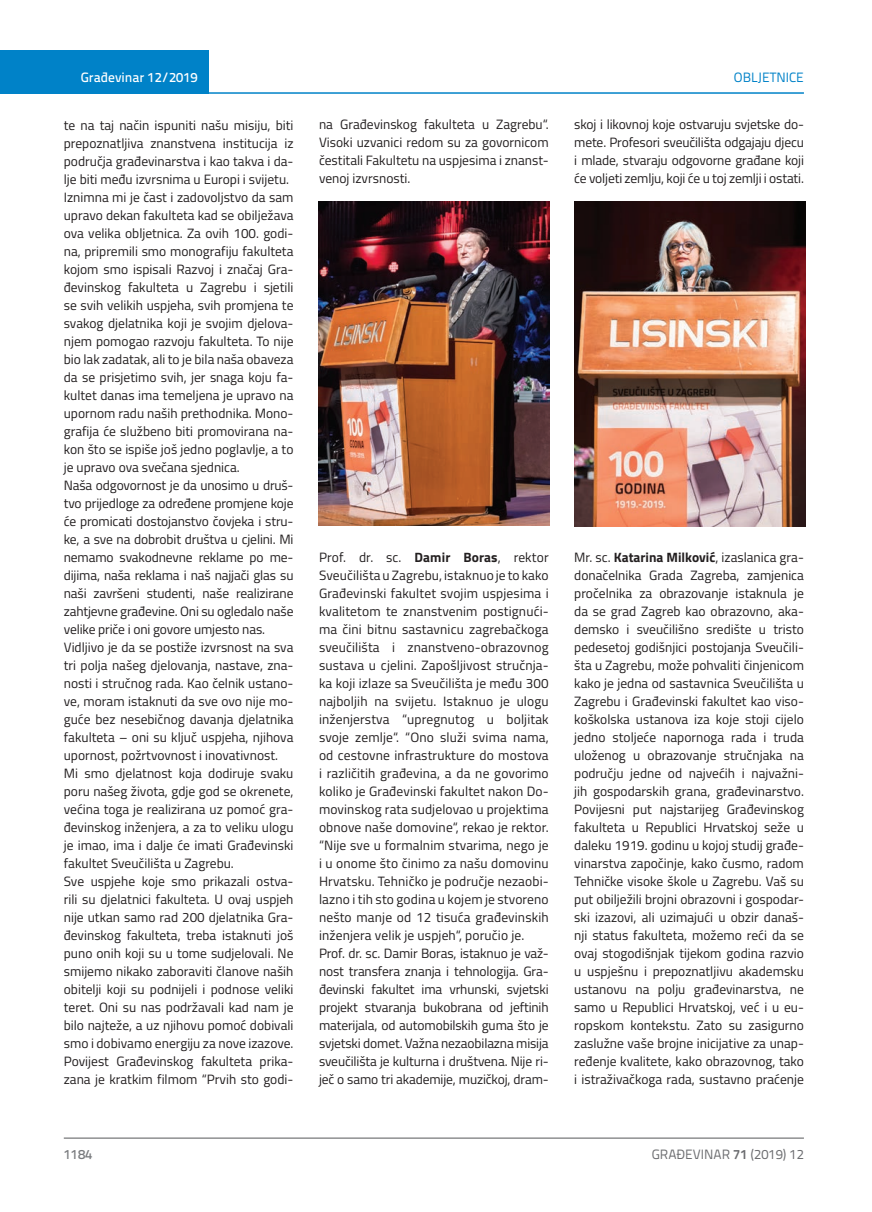
<style>
.page{position:relative;width:872px;height:1212px;background:#fff}
.page>*{position:absolute;margin:0;border:0;box-sizing:border-box;transform-origin:0 0}
.t1{font:13.5px/18px "Titillium";color:#231f20;text-align:justify}
.t2{font:13.5px "Titillium Text 22 L";color:#6c6d70}
.t3{font:500 13.5px "Titillium Text 22 L";color:#fff}
.t4{font:13.5px "Titillium Text 22 L";color:#0082c8}
.t5{font:500 13.5px "Titillium Text 22 L";color:#787a7d}
.s1{font-weight:700}
</style>
<div class="page">
<div style="left:0;top:50px;width:208px;height:44px;background:#0082c8"></div>
<hr style="left:0;top:92px;width:804px;height:2px;background:#0082c8">
<hr style="left:64px;top:1138px;width:740px;height:1px;background:#57585a">
<img style="left:318px;top:202px;width:231px;height:324px">
<img style="left:574px;top:202px;width:231px;height:324px">
<p class="t3" style="left:81px;top:67px;width:118px">Građevinar 12/2019</p>
<p class="t4" style="left:734px;top:68px;width:72px">OBLJETNICE</p>
<p class="t1" style="left:64px;top:115px;width:231px;text-align:left">te na taj način ispuniti našu misiju, biti prepoznatljiva znanstvena institucija iz područja građevinarstva i kao takva i da&shy;lje biti među izvrsnima u Europi i svijetu.<br>Iznimna mi je čast i zadovoljstvo da sam upravo dekan fakulteta kad se obilježava ova velika obljetnica. Za ovih 100. godi&shy;na, pripremili smo monografiju fakulteta kojom smo ispisali Razvoj i značaj Gra&shy;đevinskog fakulteta u Zagrebu i sjetili se svih velikih uspjeha, svih promjena te svakog djelatnika koji je svojim djelova&shy;njem pomogao razvoju fakulteta. To nije bio lak zadatak, ali to je bila naša obaveza da se prisjetimo svih, jer snaga koju fa&shy;kultet danas ima temeljena je upravo na upornom radu naših prethodnika. Mono&shy;grafija će službeno biti promovirana na&shy;kon što se ispiše još jedno poglavlje, a to je upravo ova svečana sjednica.<br>Naša odgovornost je da unosimo u druš&shy;tvo prijedloge za određene promjene koje će promicati dostojanstvo čovjeka i stru&shy;ke, a sve na dobrobit društva u cjelini. Mi nemamo svakodnevne reklame po me&shy;dijima, naša reklama i naš najjači glas su naši završeni studenti, naše realizirane zahtjevne građevine. Oni su ogledalo naše velike priče i oni govore umjesto nas.<br>Vidljivo je da se postiže izvrsnost na sva tri polja našeg djelovanja, nastave, zna&shy;nosti i stručnog rada. Kao čelnik ustano&shy;ve, moram istaknuti da sve ovo nije mo&shy;guće bez nesebičnog davanja djelatnika fakulteta – oni su ključ uspjeha, njihova upornost, požrtvovnost i inovativnost.<br>Mi smo djelatnost koja dodiruje svaku poru našeg života, gdje god se okrenete, većina toga je realizirana uz pomoć gra&shy;đevinskog inženjera, a za to veliku ulogu je imao, ima i dalje će imati Građevinski fakultet Sveučilišta u Zagrebu.<br>Sve uspjehe koje smo prikazali ostva&shy;rili su djelatnici fakulteta. U ovaj uspjeh nije utkan samo rad 200 djelatnika Gra&shy;đevinskog fakulteta, treba istaknuti još puno onih koji su u tome sudjelovali. Ne smijemo nikako zaboraviti članove naših obitelji koji su podnijeli i podnose veliki teret. Oni su nas podržavali kad nam je bilo najteže, a uz njihovu pomoć dobivali smo i dobivamo energiju za nove izazove.<br>Povijest Građevinskog fakulteta prika&shy;zana je kratkim filmom “Prvih sto godi-</p>
<p class="t1" style="left:319px;top:115px;width:231px">na Građevinskog fakulteta u Zagrebu“.<br>Visoki uzvanici redom su za govornicom čestitali Fakultetu na uspjesima i znanst&shy;venoj izvrsnosti.</p>
<p class="t1" style="left:574px;top:115px;width:231px">skoj i likovnoj koje ostvaruju svjetske do&shy;mete. Profesori sveučilišta odgajaju djecu i mlade, stvaraju odgovorne građane koji će voljeti zemlju, koji će u toj zemlji i ostati.</p>
<p class="t1" style="left:574px;top:547px;width:231px">Mr. sc. <span class="s1">Katarina Milković</span>, izaslanica gra&shy;donačelnika Grada Zagreba, zamjenica pročelnika za obrazovanje istaknula je da se grad Zagreb kao obrazovno, aka&shy;demsko i sveučilišno središte u tristo pedesetoj godišnjici postojanja Sveučili&shy;šta u Zagrebu, može pohvaliti činjenicom kako je jedna od sastavnica Sveučilišta u Zagrebu i Građevinski fakultet kao viso&shy;koškolska ustanova iza koje stoji cijelo jedno stoljeće napornoga rada i truda uloženog u obrazovanje stručnjaka na području jedne od najvećih i najvažni&shy;jih gospodarskih grana, građevinarstvo.<br>Povijesni put najstarijeg Građevinskog fakulteta u Republici Hrvatskoj seže u daleku 1919. godinu u kojoj studij građe&shy;vinarstva započinje, kako čusmo, radom Tehničke visoke škole u Zagrebu. Vaš su put obilježili brojni obrazovni i gospodar&shy;ski izazovi, ali uzimajući u obzir današ&shy;nji status fakulteta, možemo reći da se ovaj stogodišnjak tijekom godina razvio u uspješnu i prepoznatljivu akademsku ustanovu na polju građevinarstva, ne samo u Republici Hrvatskoj, već i u eu&shy;ropskom kontekstu. Zato su zasigurno zaslužne vaše brojne inicijative za unap&shy;ređenje kvalitete, kako obrazovnog, tako i istraživačkoga rada, sustavno praćenje</p>
<p class="t1" style="left:319px;top:547px;width:231px;text-align:left">Prof. dr. sc. <span class="s1">Damir Boras</span>, rektor Sveučilišta u Zagrebu, istaknuo je to kako Građevinski fakultet svojim uspjesima i kvalitetom te znanstvenim postignući&shy;ma čini bitnu sastavnicu zagrebačkoga sveučilišta i znanstveno-obrazovnog sustava u cjelini. Zapošljivost stručnja&shy;ka koji izlaze sa Sveučilišta je među 300 najboljih na svijetu. Istaknuo je ulogu inženjerstva “upregnutog u boljitak svoje zemlje“. “Ono služi svima nama, od cestovne infrastrukture do mostova i različitih građevina, a da ne govorimo koliko je Građevinski fakultet nakon Do&shy;movinskog rata sudjelovao u projektima obnove naše domovine“, rekao je rektor. “Nije sve u formalnim stvarima, nego je i u onome što činimo za našu domovinu Hrvatsku. Tehničko je područje nezaobi&shy;lazno i tih sto godina u kojem je stvoreno nešto manje od 12 tisuća građevinskih inženjera velik je uspjeh“, poručio je.<br>Prof. dr. sc. Damir Boras, istaknuo je važ&shy;nost transfera znanja i tehnologija. Gra&shy;đevinski fakultet ima vrhunski, svjetski projekt stvaranja bukobrana od jeftinih materijala, od automobilskih guma što je svjetski domet. Važna nezaobilazna misija sveučilišta je kulturna i društvena. Nije ri&shy;ječ o samo tri akademije, muzičkoj, dram-</p>
<p class="t5" style="left:64px;top:1144px;width:30px">1184</p>
<p class="t2" style="left:652px;top:1144px;width:154px">GRAĐEVINAR <span class="s1">71</span> (2019) 12</p>
</div>
